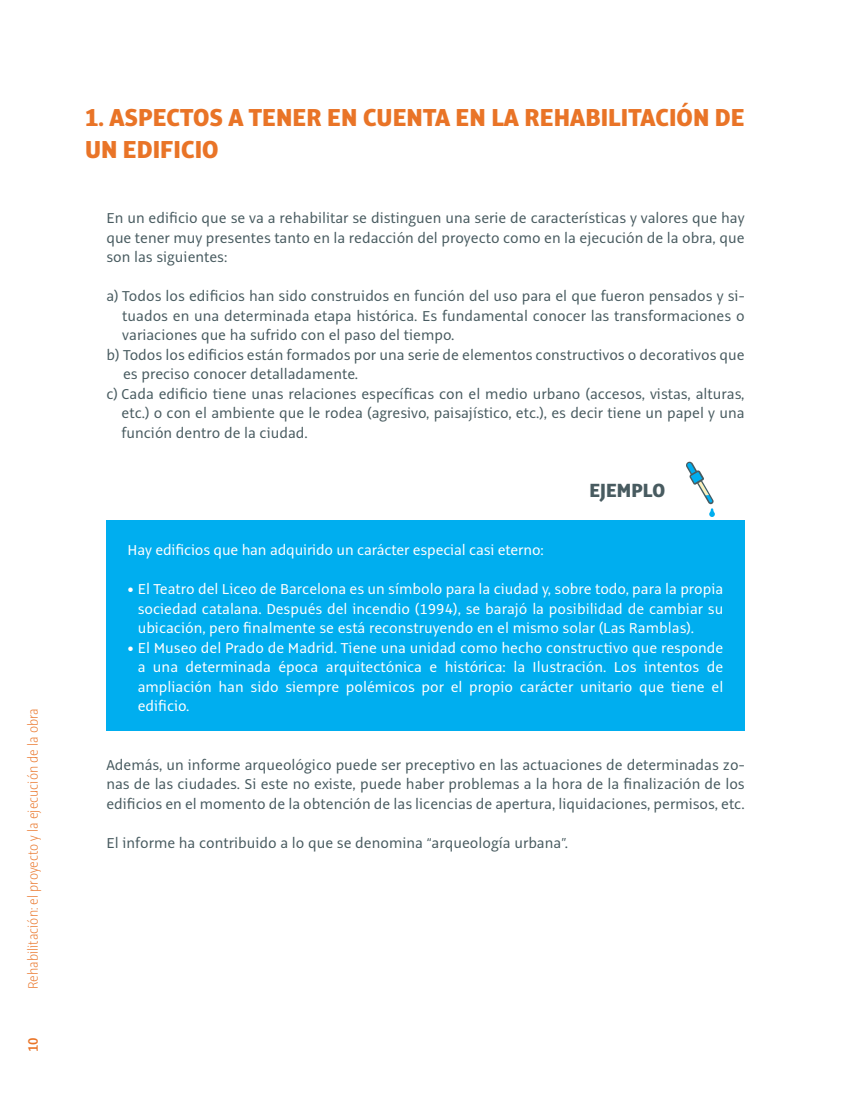
<style>
.page{position:relative;width:851px;height:1106px;background:#fff}
.page>*{position:absolute;margin:0;border:0;box-sizing:border-box;transform-origin:0 0}
.t1{font:800 27px/31.5px "Alto Pro Con";color:#e97427}
.t2{font:800 21px "Alto Pro Con";color:#485b60}
.t3{font:15.75px/19.5px "Alto Pro";color:#485b60;text-align:justify}
.t4{font:15.75px/19.5px "Alto Pro";color:#fff;text-align:justify}
.t5{font:200 15px "Alto Pro Con";color:#e97427}
.t6{font:600 15px "Alto Pro Con";color:#e97427}
</style>
<div class="page">
<svg style="left:686px;top:461px;width:28px;height:56px"></svg>
<div style="left:106px;top:520px;width:638px;height:210px;background:#00aeef"></div>
<p class="t5" style="left:24px;top:989px;width:283px;rotate:-90deg">Rehabilitación: el proyecto y la ejecución de la obra</p>
<p class="t6" style="left:24px;top:1051px;width:16px;rotate:-90deg">10</p>
<h1 class="t1" style="left:85px;top:102px;width:661px">1. ASPECTOS A TENER EN CUENTA EN LA REHABILITACIÓN DE<br>UN EDIFICIO</h1>
<p class="t3" style="left:106px;top:209px;width:639px">En un edificio que se va a rehabilitar se distinguen una serie de características y valores que hay que tener muy presentes tanto en la redacción del proyecto como en la ejecución de la obra, que son las siguientes:</p>
<p class="t3" style="left:106px;top:287px;width:639px">a) Todos los edificios han sido construidos en función del uso para el que fueron pensados y si-</p>
<p class="t3" style="left:122px;top:306px;width:623px">tuados en una determinada etapa histórica. Es fundamental conocer las transformaciones o</p>
<p class="t3" style="left:122px;top:326px;width:333px">variaciones que ha sufrido con el paso del tiempo.</p>
<p class="t3" style="left:106px;top:345px;width:639px">b) Todos los edificios están formados por una serie de elementos constructivos o decorativos que</p>
<p class="t3" style="left:123px;top:365px;width:236px">es preciso conocer detalladamente.</p>
<p class="t3" style="left:106px;top:384px;width:639px">c) Cada edificio tiene unas relaciones específicas con el medio urbano (accesos, vistas, alturas,</p>
<p class="t3" style="left:121px;top:404px;width:624px">etc.) o con el ambiente que le rodea (agresivo, paisajístico, etc.), es decir tiene un papel y una</p>
<p class="t3" style="left:121px;top:423px;width:188px">función dentro de la ciudad.</p>
<p class="t2" style="left:589px;top:477px;width:77px">EJEMPLO</p>
<p class="t4" style="left:128px;top:540px;width:417px">Hay edificios que han adquirido un carácter especial casi eterno:</p>
<p class="t4" style="left:138px;top:579px;width:587px;text-indent:-10px">• El Teatro del Liceo de Barcelona es un símbolo para la ciudad y, sobre todo, para la propia sociedad catalana. Después del incendio (1994), se barajó la posibilidad de cambiar su ubicación, pero finalmente se está reconstruyendo en el mismo solar (Las Ramblas).</p>
<p class="t4" style="left:138px;top:638px;width:587px;text-indent:-10px">• El Museo del Prado de Madrid. Tiene una unidad como hecho constructivo que responde a una determinada época arquitectónica e histórica: la Ilustración. Los intentos de ampliación han sido siempre polémicos por el propio carácter unitario que tiene el edificio.</p>
<p class="t3" style="left:106px;top:755px;width:639px">Además, un informe arqueológico puede ser preceptivo en las actuaciones de determinadas zo&shy;nas de las ciudades. Si este no existe, puede haber problemas a la hora de la finalización de los edificios en el momento de la obtención de las licencias de apertura, liquidaciones, permisos, etc.</p>
<p class="t3" style="left:106px;top:833px;width:463px">El informe ha contribuido a lo que se denomina “arqueología urbana”.</p>
</div>
